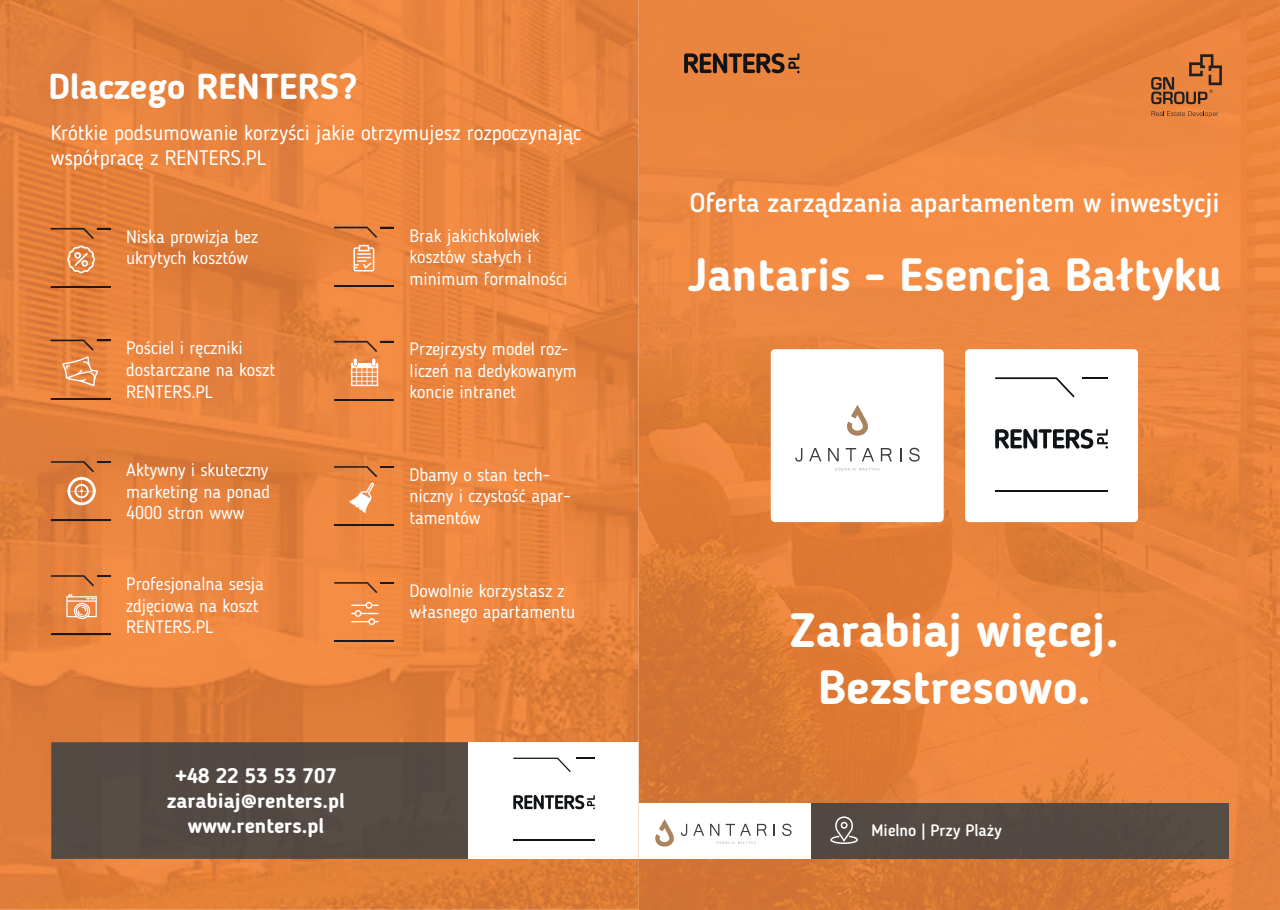
<style>
.page{position:relative;width:1280px;height:910px;background:#fff}
.page>*{position:absolute;margin:0;border:0;box-sizing:border-box;transform-origin:0 0}
.t1{font:700 48px/57.6px "Blogger Sans";color:#fff;text-align:center}
.t2{font:700 46.5px "Blogger Sans";color:#fff}
.t3{font:700 36px "Blogger Sans";color:#fff}
.t4{font:500 27px "Blogger Sans";color:#fff}
.t5{font:21px/25.2px "Blogger Sans";color:#fff}
.t6{font:700 21px/25.2px "Blogger Sans";color:#fff;text-align:center}
.t7{font:18px/21.6px "Blogger Sans";color:#fff}
.t8{font:500 16.5px "Blogger Sans";color:#fff}
</style>
<div class="page">
<img style="left:0;top:0;width:639px;height:910px">
<svg style="left:51px;top:228px;width:59px;height:11px"></svg>
<hr style="left:51px;top:286px;width:59px;height:2px;background:#231f20">
<hr style="left:51px;top:398px;width:59px;height:2px;background:#231f20">
<svg style="left:67px;top:245px;width:28px;height:28px"></svg>
<svg style="left:353px;top:245px;width:21px;height:26px"></svg>
<svg style="left:334px;top:227px;width:60px;height:11px"></svg>
<hr style="left:334px;top:285px;width:60px;height:2px;background:#231f20">
<svg style="left:334px;top:466px;width:60px;height:11px"></svg>
<hr style="left:334px;top:524px;width:60px;height:2px;background:#231f20">
<svg style="left:349px;top:483px;width:25px;height:30px"></svg>
<svg style="left:334px;top:341px;width:60px;height:11px"></svg>
<hr style="left:334px;top:399px;width:60px;height:2px;background:#231f20">
<svg style="left:351px;top:358px;width:27px;height:28px"></svg>
<hr style="left:51px;top:519px;width:60px;height:2px;background:#231f20">
<svg style="left:334px;top:582px;width:60px;height:11px"></svg>
<hr style="left:334px;top:640px;width:60px;height:2px;background:#231f20">
<svg style="left:351px;top:602px;width:28px;height:23px"></svg>
<svg style="left:51px;top:575px;width:60px;height:11px"></svg>
<hr style="left:51px;top:634px;width:60px;height:1px;background:#231f20">
<svg style="left:51px;top:461px;width:60px;height:47px"></svg>
<svg style="left:51px;top:340px;width:59px;height:46px"></svg>
<svg style="left:66px;top:594px;width:31px;height:25px"></svg>
<div style="left:51px;top:742px;width:418px;height:117px;background:#544a44"></div>
<div style="left:469px;top:742px;width:171px;height:117px;background:#fff"></div>
<svg style="left:513px;top:758px;width:58px;height:14px"></svg>
<svg style="left:577px;top:758px;width:18px;height:1px"></svg>
<hr style="left:513px;top:839px;width:82px;height:2px;background:#111416">
<svg style="left:513px;top:795px;width:82px;height:14px"></svg>
<img style="left:639px;top:0;width:641px;height:910px">
<div style="left:965px;top:349px;width:173px;height:173px;background:#fff;border-radius:4px"></div>
<svg style="left:995px;top:377px;width:79px;height:20px"></svg>
<hr style="left:1083px;top:377px;width:25px;height:2px;background:#111416">
<hr style="left:995px;top:490px;width:113px;height:2px;background:#111416">
<svg style="left:995px;top:429px;width:113px;height:20px"></svg>
<div style="left:771px;top:349px;width:173px;height:173px;background:#fff;border-radius:4px"></div>
<svg style="left:684px;top:53px;width:115px;height:20px"></svg>
<div style="left:810px;top:803px;width:418px;height:56px;background:#534943"></div>
<div style="left:639px;top:803px;width:171px;height:56px;background:#fff"></div>
<svg style="left:830px;top:814px;width:29px;height:31px"></svg>
<svg style="left:847px;top:405px;width:21px;height:31px"></svg>
<svg style="left:795px;top:448px;width:7px;height:14px"></svg>
<svg style="left:809px;top:448px;width:12px;height:13px"></svg>
<svg style="left:828px;top:448px;width:11px;height:13px"></svg>
<svg style="left:846px;top:448px;width:10px;height:13px"></svg>
<svg style="left:862px;top:448px;width:12px;height:13px"></svg>
<svg style="left:881px;top:448px;width:11px;height:13px"></svg>
<svg style="left:900px;top:448px;width:1px;height:13px"></svg>
<svg style="left:909px;top:448px;width:11px;height:14px"></svg>
<svg style="left:836px;top:468px;width:42px;height:2px"></svg>
<svg style="left:655px;top:819px;width:19px;height:28px"></svg>
<svg style="left:681px;top:824px;width:6px;height:12px"></svg>
<svg style="left:693px;top:824px;width:11px;height:12px"></svg>
<svg style="left:710px;top:824px;width:9px;height:12px"></svg>
<svg style="left:726px;top:824px;width:25px;height:12px"></svg>
<svg style="left:757px;top:824px;width:10px;height:12px"></svg>
<svg style="left:774px;top:824px;width:1px;height:12px"></svg>
<svg style="left:782px;top:824px;width:9px;height:12px"></svg>
<svg style="left:717px;top:842px;width:39px;height:2px"></svg>
<svg style="left:1151px;top:54px;width:71px;height:50px"></svg>
<svg style="left:1151px;top:111px;width:67px;height:6px"></svg>
<h3 class="t3" style="left:48px;top:65px;width:310px">Dlaczego RENTERS?</h3>
<p class="t5" style="left:51px;top:120px;width:532px">Krótkie podsumowanie korzyści jakie otrzymujesz rozpoczynając współpracę z RENTERS.PL</p>
<p class="t7" style="left:126px;top:226px;width:134px">Niska prowizja bez ukrytych kosztów</p>
<p class="t7" style="left:126px;top:337px;width:151px">Pościel i ręczniki dostarczane na koszt<br>RENTERS.PL</p>
<p class="t7" style="left:126px;top:459px;width:145px;text-align:justify">Aktywny i skuteczny marketing na ponad 4000 stron www</p>
<p class="t7" style="left:126px;top:573px;width:139px">Profesjonalna sesja zdjęciowa na koszt<br>RENTERS.PL</p>
<p class="t6" style="left:167px;top:763px;width:179px">+48 22 53 53 707 zarabiaj@renters.pl www.renters.pl</p>
<p class="t7" style="left:409px;top:224px;width:160px">Brak jakichkolwiek kosztów stałych i minimum formalności</p>
<p class="t7" style="left:410px;top:338px;width:169px">Przejrzysty model roz&shy;liczeń na dedykowanym koncie intranet</p>
<p class="t7" style="left:409px;top:464px;width:163px">Dbamy o stan tech&shy;niczny i czystość apar&shy;tamentów</p>
<p class="t7" style="left:410px;top:580px;width:167px">Dowolnie korzystasz z własnego apartamentu</p>
<h3 class="t4" style="left:690px;top:186px;width:531px">Oferta zarządzania apartamentem w inwestycji</h3>
<h2 class="t2" style="left:688px;top:247px;width:535px">Jantaris - Esencja Bałtyku</h2>
<h1 class="t1" style="left:790px;top:601px;width:330px">Zarabiaj więcej.<br>Bezstresowo.</h1>
<p class="t8" style="left:872px;top:820px;width:132px">Mielno | Przy Plaży</p>
</div>
